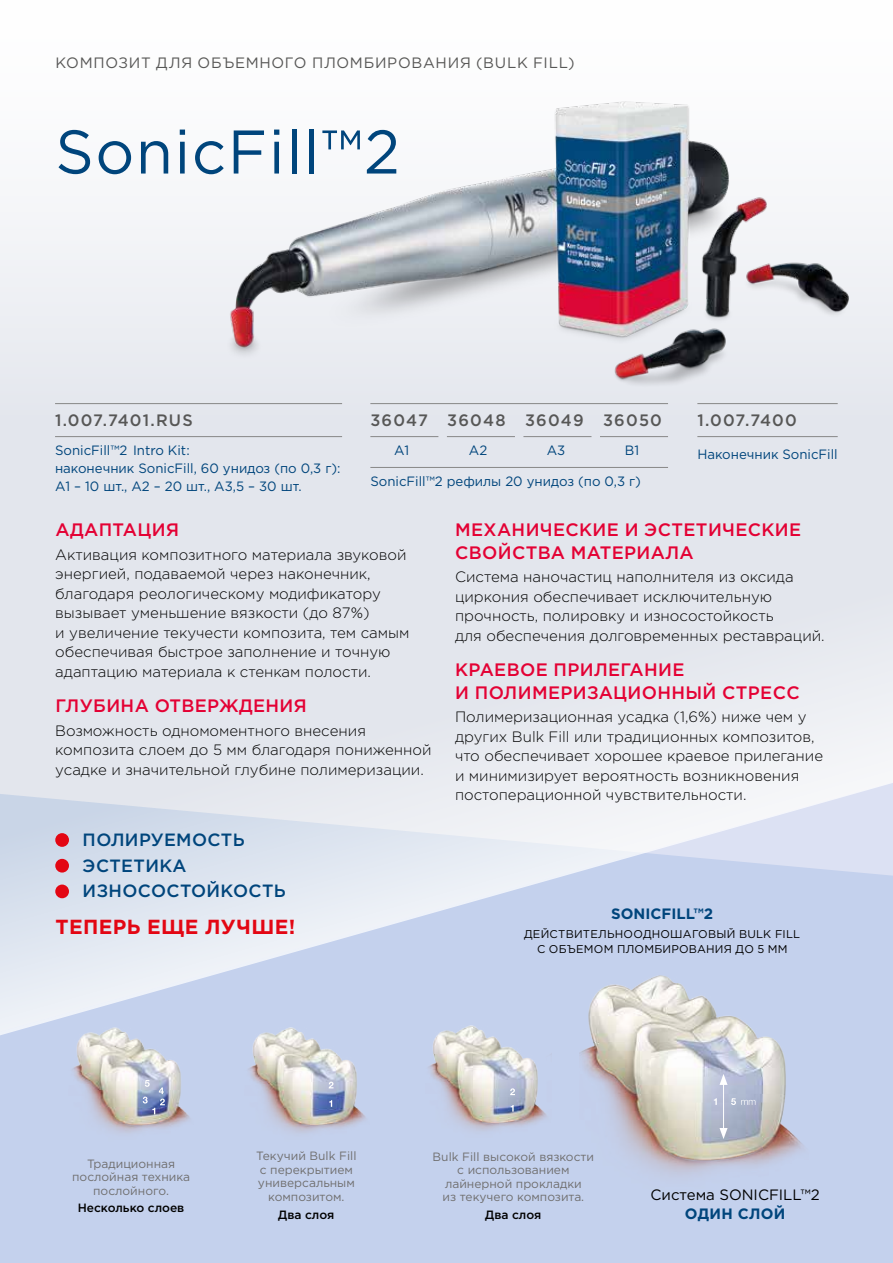
<style>
.page{position:relative;width:893px;height:1263px;background:#e3e6ed}
.page>*{position:absolute;margin:0;border:0;box-sizing:border-box;transform-origin:0 0}
.t1{font:61.5px "Gotham Pro";letter-spacing:.025em;color:#00457c}
.t2{font:700 20.4px "Gotham Pro";letter-spacing:.02em;color:#e30613}
.t3{font:500 18px/22.5px "Gotham Pro";letter-spacing:.02em;color:#e40134}
.t4{font:500 17.7px/25.5px "Gotham Pro";letter-spacing:.02em;color:#00457c}
.t5{font:500 16.5px "Gotham Pro";letter-spacing:.075em;color:#575756}
.t6{font:300 15px/19.5px "Gotham Pro";color:#000}
.t7{font:15px "Gotham Pro";letter-spacing:.045em;color:#575756}
.t8{font:15px "Gotham Pro";color:#000}
.t9{font:700 15px "Gotham Pro";color:#00457c}
.t10{font:700 15px "Gotham Pro";letter-spacing:.02em;color:#00457c}
.t11{font:13.5px/18px "Gotham Pro";color:#00457c}
.t12{font:12px/13.5px "Gotham Pro";color:#706f6f;text-align:center}
.t13{font:500 12px "Gotham Pro";color:#000}
.t14{font:11.25px/15px "Gotham Pro";letter-spacing:.02em;color:#000;text-align:center}
</style>
<div class="page">
<div style="left:0;top:0;width:893px;height:423px;background:linear-gradient(to bottom,#fff,#e5e8ee)"></div>
<div style="left:0;top:1061px;width:893px;height:202px;background:#c4d1ed"></div>
<svg style="left:0;top:692px;width:893px;height:369px"></svg>
<img style="left:169px;top:22px;width:705px;height:416px">
<hr style="left:55px;top:403px;width:287px;height:1px;background:#878787">
<hr style="left:55px;top:436px;width:287px;height:1px;background:#878787">
<hr style="left:697px;top:403px;width:141px;height:1px;background:#878787">
<hr style="left:697px;top:436px;width:141px;height:1px;background:#878787">
<hr style="left:370px;top:403px;width:298px;height:1px;background:#878787">
<hr style="left:370px;top:436px;width:68px;height:1px;background:#878787">
<hr style="left:600px;top:436px;width:68px;height:1px;background:#878787">
<hr style="left:447px;top:436px;width:68px;height:1px;background:#878787">
<hr style="left:523px;top:436px;width:68px;height:1px;background:#878787">
<hr style="left:370px;top:467px;width:298px;height:1px;background:#878787">
<img style="left:56px;top:1006px;width:138px;height:142px">
<img style="left:194px;top:1006px;width:8px;height:142px">
<svg style="left:143px;top:1080px;width:22px;height:34px"></svg>
<img style="left:241px;top:1006px;width:135px;height:142px">
<img style="left:366px;top:1006px;width:10px;height:139px">
<svg style="left:329px;top:1100px;width:3px;height:7px"></svg>
<svg style="left:329px;top:1082px;width:5px;height:6px"></svg>
<img style="left:426px;top:1006px;width:104px;height:139px">
<img style="left:530px;top:1006px;width:22px;height:145px">
<svg style="left:511px;top:1105px;width:3px;height:6px"></svg>
<svg style="left:510px;top:1088px;width:5px;height:7px"></svg>
<img style="left:580px;top:966px;width:230px;height:223px">
<svg style="left:714px;top:1098px;width:3px;height:7px"></svg>
<svg style="left:731px;top:1098px;width:24px;height:7px"></svg>
<hr style="left:723px;top:1082px;width:1px;height:49px;background:#fff">
<svg style="left:719px;top:1074px;width:9px;height:11px"></svg>
<svg style="left:719px;top:1128px;width:9px;height:11px"></svg>
<div style="left:55px;top:833px;width:14px;height:14px;background:#e30613;border-radius:50%"></div>
<div style="left:55px;top:859px;width:14px;height:13px;background:#e30613;border-radius:50%"></div>
<div style="left:55px;top:884px;width:14px;height:14px;background:#e30613;border-radius:50%"></div>
<p class="t7" style="left:55px;top:55px;width:521px">КОМПОЗИТ ДЛЯ ОБЪЕМНОГО ПЛОМБИРОВАНИЯ (BULK FILL)</p>
<h1 class="t1" style="left:55px;top:118px;width:346px">SonicFill™2</h1>
<p class="t5" style="left:55px;top:411px;width:139px">1.007.7401.RUS</p>
<p class="t11" style="left:55px;top:441px;width:287px">SonicFill™2 Intro Kit:<br>наконечник SonicFill, 60 унидоз (по 0,3 г):<br>А1 – 10 шт., А2 – 20 шт., А3,5 – 30 шт.</p>
<p class="t5" style="left:370px;top:411px;width:293px">36047 36048 36049 36050</p>
<p class="t11" style="left:394px;top:441px;width:17px">А1</p>
<p class="t11" style="left:469px;top:441px;width:20px">А2</p>
<p class="t11" style="left:547px;top:441px;width:20px">А3</p>
<p class="t11" style="left:625px;top:441px;width:16px">В1</p>
<p class="t11" style="left:370px;top:472px;width:272px">SonicFill™2 рефилы 20 унидоз (по 0,3 г)</p>
<p class="t5" style="left:697px;top:411px;width:101px">1.007.7400</p>
<p class="t11" style="left:697px;top:445px;width:142px">Наконечник SonicFill</p>
<p class="t3" style="left:55px;top:518px;width:125px">АДАПТАЦИЯ</p>
<p class="t6" style="left:55px;top:545px;width:356px">Активация композитного материала звуковой энергией, подаваемой через наконечник, благодаря реологическому модификатору вызывает уменьшение вязкости (до 87%)<br>и увеличение текучести композита, тем самым обеспечивая быстрое заполнение и точную адаптацию материала к стенкам полости.</p>
<p class="t3" style="left:55px;top:694px;width:253px">ГЛУБИНА ОТВЕРЖДЕНИЯ</p>
<p class="t6" style="left:55px;top:721px;width:378px">Возможность одномоментного внесения композита слоем до 5 мм благодаря пониженной усадке и значительной глубине полимеризации.</p>
<p class="t4" style="left:83px;top:827px;width:205px">ПОЛИРУЕМОСТЬ<br>ЭСТЕТИКА<br>ИЗНОСОСТОЙКОСТЬ</p>
<h2 class="t2" style="left:55px;top:915px;width:241px">ТЕПЕРЬ ЕЩЕ ЛУЧШЕ!</h2>
<p class="t3" style="left:455px;top:518px;width:348px">МЕХАНИЧЕСКИЕ И ЭСТЕТИЧЕСКИЕ<br>СВОЙСТВА МАТЕРИАЛА</p>
<p class="t6" style="left:455px;top:568px;width:371px">Система наночастиц наполнителя из оксида циркония обеспечивает исключительную прочность, полировку и износостойкость<br>для обеспечения долговременных реставраций.</p>
<p class="t3" style="left:455px;top:658px;width:346px">КРАЕВОЕ ПРИЛЕГАНИЕ<br>И ПОЛИМЕРИЗАЦИОННЫЙ СТРЕСС</p>
<p class="t6" style="left:455px;top:708px;width:370px">Полимеризационная усадка (1,6%) ниже чем у других Bulk Fill или традиционных композитов, что обеспечивает хорошее краевое прилегание и минимизирует вероятность возникновения постоперационной чувствительности.</p>
<p class="t9" style="left:611px;top:905px;width:104px">SONICFILL™2</p>
<p class="t14" style="left:524px;top:927px;width:277px">ДЕЙСТВИТЕЛЬНООДНОШАГОВЫЙ BULK FILL<br>С ОБЪЕМОМ ПЛОМБИРОВАНИЯ ДО 5 ММ</p>
<p class="t12" style="left:72px;top:1156px;width:119px">Традиционная послойная техника послойного.</p>
<p class="t13" style="left:78px;top:1201px;width:108px">Несколько слоев</p>
<p class="t12" style="left:256px;top:1149px;width:102px">Текучий Bulk Fill с перекрытием универсальным композитом.</p>
<p class="t13" style="left:278px;top:1207px;width:58px">Два слоя</p>
<p class="t12" style="left:433px;top:1150px;width:163px">Bulk Fill высокой вязкости с использованием лайнерной прокладки<br>из текучего композита.</p>
<p class="t13" style="left:485px;top:1208px;width:58px">Два слоя</p>
<p class="t8" style="left:650px;top:1186px;width:171px">Система SONICFILL™2</p>
<p class="t10" style="left:685px;top:1205px;width:102px">ОДИН СЛОЙ</p>
</div>
